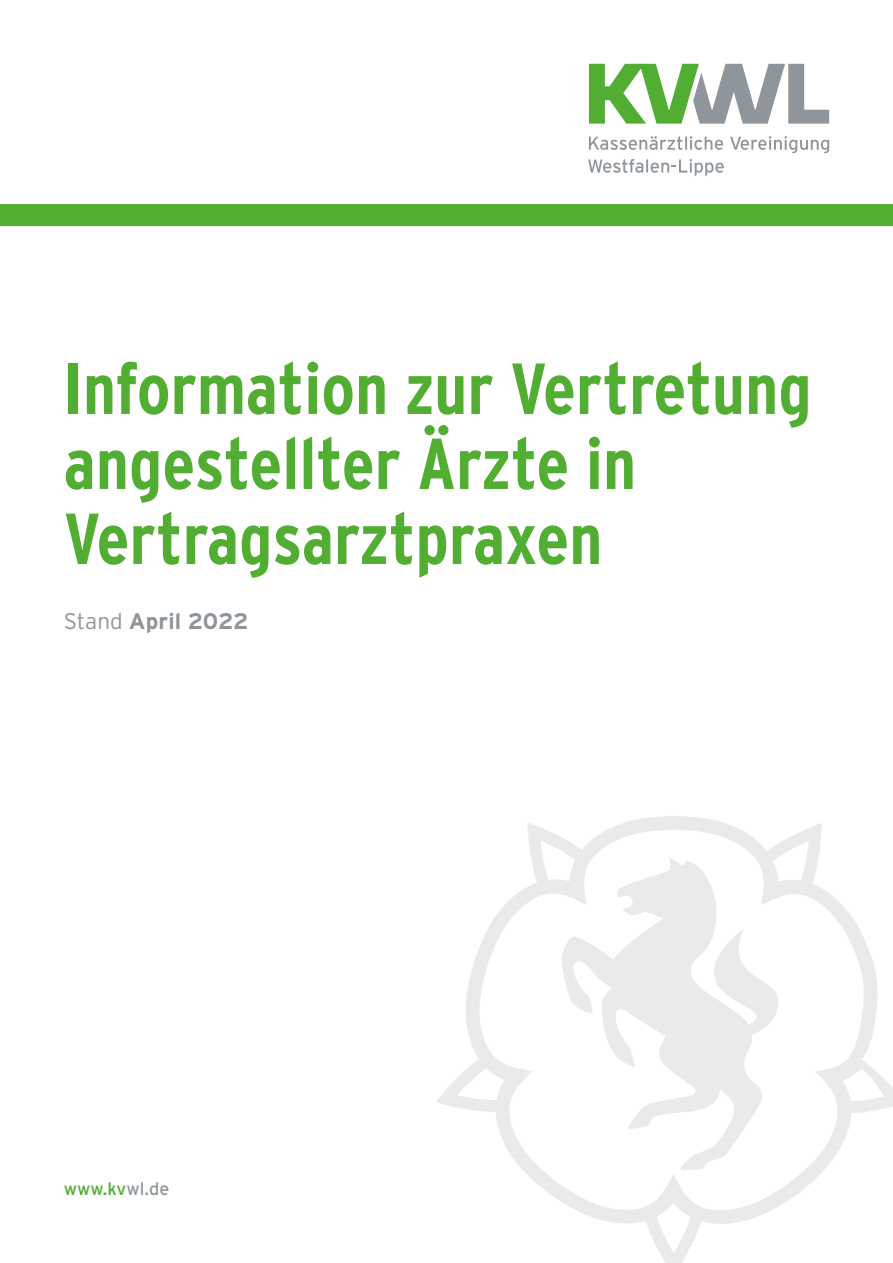
<style>
.page{position:relative;width:893px;height:1263px;background:#fff}
.page>*{position:absolute;margin:0;border:0;box-sizing:border-box;transform-origin:0 0}
.t1{font:700 condensed 72px/75px "Interstate";color:#52ae32}
.t2{font:700 22.5px "Interstate";letter-spacing:.005em;color:#8e969c}
.t3{font:18px "Interstate";letter-spacing:.005em;color:#52ae32}
.s1{font-weight:300}
.s2{color:#8e969c}
</style>
<div class="page">
<div style="left:0;top:204px;width:893px;height:22px;background:#52ae32"></div>
<svg style="left:588px;top:159px;width:136px;height:17px"></svg>
<svg style="left:589px;top:136px;width:134px;height:14px"></svg>
<svg style="left:730px;top:136px;width:99px;height:17px"></svg>
<svg style="left:589px;top:64px;width:240px;height:60px"></svg>
<svg style="left:436px;top:816px;width:457px;height:447px"></svg>
<p class="t1" style="left:64px;top:350px;width:749px">Information zur Vertretung angestellter Ärzte in<br>Vertragsarztpraxen</p>
<p class="t2" style="left:64px;top:608px;width:186px"><span class="s1">Stand</span> April 2022</p>
<p class="t3" style="left:64px;top:1177px;width:107px">www.kv<span class="s2">wl.de</span></p>
</div>
